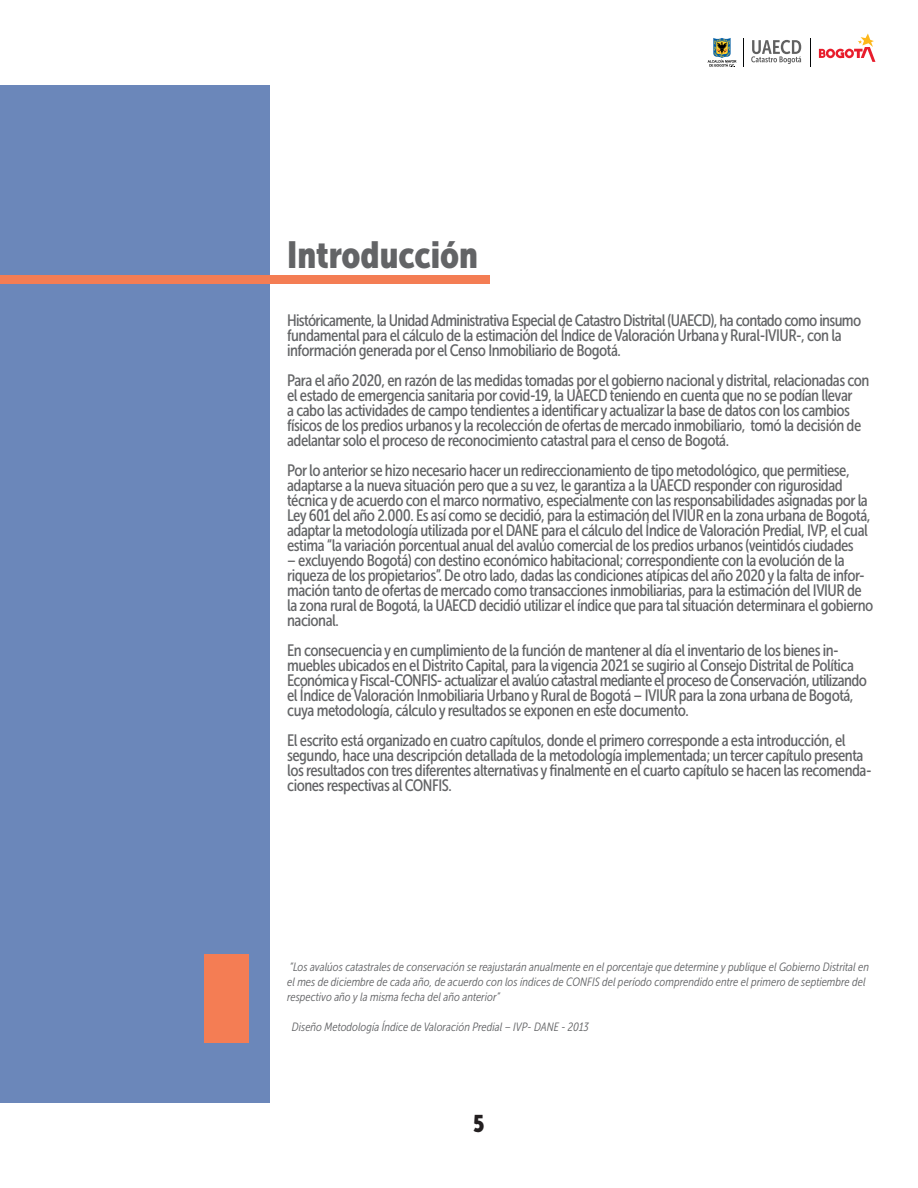
<style>
.page{position:relative;width:918px;height:1188px;background:#fff}
.page>*{position:absolute;margin:0;border:0;box-sizing:border-box;transform-origin:0 0}
.t1{font:37.5px "Museo Sans Cond 900";color:#636466}
.t2{font:24px "Museo Sans Cond 900";color:#231f20}
.t3{font:16.5px/15px "Museo Sans Cond 500";letter-spacing:-.03em;color:#636466}
.t4{font:italic 12px/15px "Museo Sans Cond 300";color:#636466}
</style>
<div class="page">
<svg style="left:708px;top:38px;width:28px;height:29px"></svg>
<svg style="left:819px;top:34px;width:56px;height:28px"></svg>
<svg style="left:810px;top:38px;width:1px;height:29px"></svg>
<svg style="left:743px;top:38px;width:1px;height:29px"></svg>
<svg style="left:751px;top:40px;width:50px;height:24px"></svg>
<div style="left:0;top:85px;width:269px;height:1018px;background:#6b87ba"></div>
<div style="left:0;top:276px;width:489px;height:8px;background:#f47d54"></div>
<div style="left:205px;top:954px;width:44px;height:89px;background:#f47d54"></div>
<p class="t1" style="left:287px;top:234px;width:192px">Introducción</p>
<p class="t3" style="left:287px;top:313px;width:576px">Históricamente, la Unidad Administrativa Especial de Catastro Distrital (UAECD), ha contado como insumo fundamental para el cálculo de la estimación del Índice de Valoración Urbana y Rural-IVIUR-, con la información generada por el Censo Inmobiliario de Bogotá.</p>
<p class="t3" style="left:287px;top:373px;width:584px">Para el año 2020, en razón de las medidas tomadas por el gobierno nacional y distrital, relacionadas con el estado de emergencia sanitaria por covid-19, la UAECD teniendo en cuenta que no se podían llevar<br>a cabo las actividades de campo tendientes a identificar y actualizar la base de datos con los cambios físicos de los predios urbanos y la recolección de ofertas de mercado inmobiliario, tomó la decisión de adelantar solo el proceso de reconocimiento catastral para el censo de Bogotá.</p>
<p class="t3" style="left:287px;top:463px;width:585px">Por lo anterior se hizo necesario hacer un redireccionamiento de tipo metodológico, que permitiese, adaptarse a la nueva situación pero que a su vez, le garantiza a la UAECD responder con rigurosidad técnica y de acuerdo con el marco normativo, especialmente con las responsabilidades asignadas por la Ley 601 del año 2.000. Es así como se decidió, para la estimación del IVIUR en la zona urbana de Bogotá, adaptar la metodología utilizada por el DANE para el cá lculo del Índice de Valoración Predial, IVP, el cual estima “la variación porcentual anual del avalúo comercial de los predios urbanos (veintidós ciudades</p>
<p class="t3" style="left:287px;top:553px;width:588px">– excluyendo Bogotá) con destino económico habitacional; correspondiente con la evolución de la riqueza de los propietarios”. De otro lado, dadas las condiciones atípicas del año 2020 y la falta de infor&shy;mación tanto de ofertas de mercado como transacciones inmobiliarias, para la estimación del IVIUR de la zona rural de Bogotá, la UAECD decidió utilizar el índice que para tal situación determinara el gobierno nacional.</p>
<p class="t3" style="left:287px;top:643px;width:581px">En consecuencia y en cumplimiento de la función de mantener al día el inventario de los bienes in&shy;muebles ubicados en el Distrito Capital, para la vigencia 2021 se sugirio al Consejo Distrital de Política Económica y Fiscal-CONFIS- actualizar el avalúo catastral mediante el proceso de Conservación, utilizando el Índice de Valoración Inmobiliaria Urbano y Rural de Bogotá – IVIUR para la zona urbana de Bogotá, cuya metodología, cá lculo y resultados se exponen en este documento.</p>
<p class="t3" style="left:287px;top:733px;width:586px">El escrito está organizado en cuatro capítulos, donde el primero corresponde a esta introducción, el segundo, hace una descripción detallada de la metodología implementada; un tercer capítulo presenta los resultados con tres diferentes alternativas y finalmente en el cuarto capítulo se hacen las recomenda&shy;ciones respectivas al CONFIS.</p>
<p class="t4" style="left:287px;top:960px;width:583px">“Los avalúos catastrales de conservación se reajustarán anualmente en el porcentaje que determine y publique el Gobierno Distrital en el mes de diciembre de cada año, de acuerdo con los índices de CONFIS del período comprendido entre el primero de septiembre del respectivo año y la misma fecha del año anterior”</p>
<p class="t4" style="left:292px;top:1020px;width:298px">Diseño Metodología Índice de Valoración Predial – IVP- DANE - 2013</p>
<h2 class="t2" style="left:473px;top:1110px;width:13px">5</h2>
</div>
